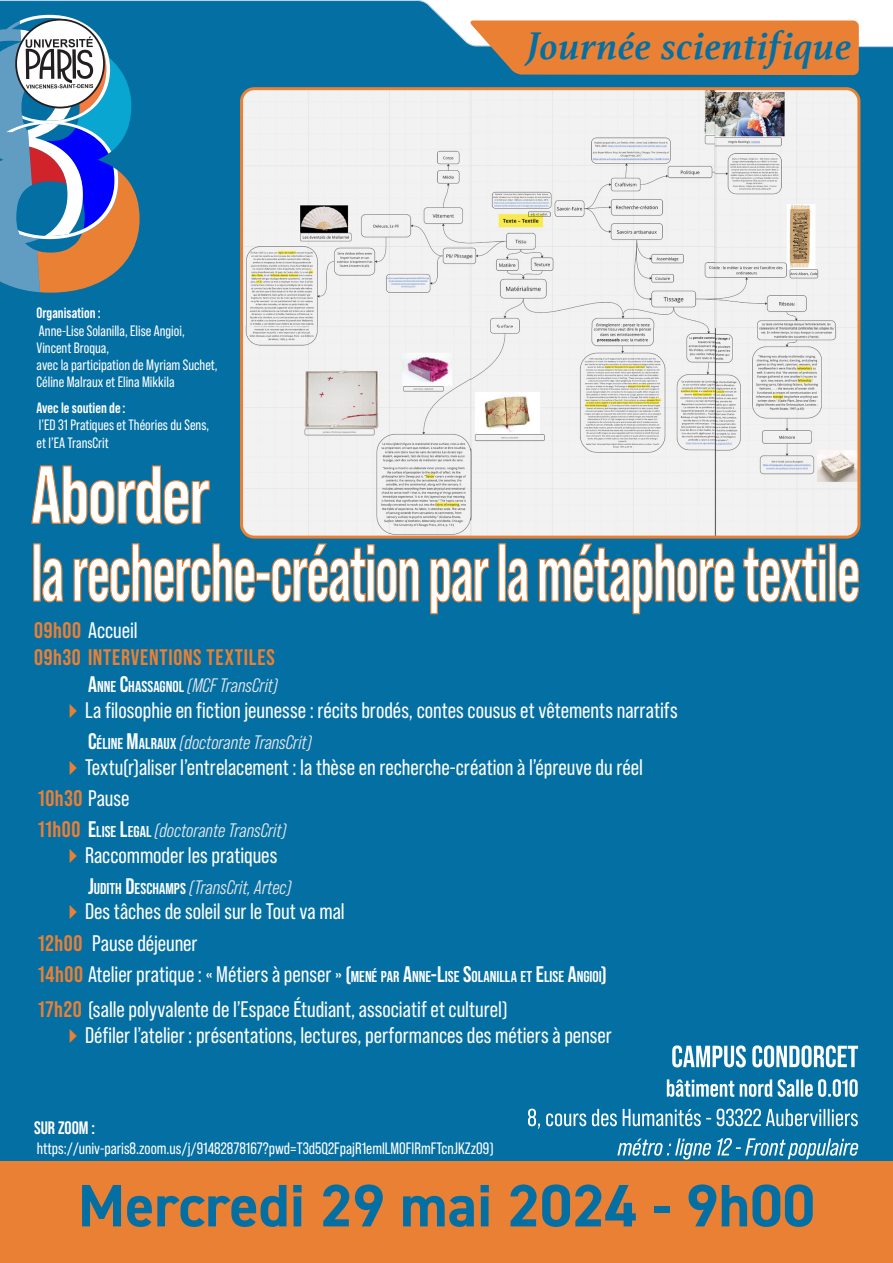
<style>
.page{position:relative;width:893px;height:1263px;background:#fff}
.page>*{position:absolute;margin:0;border:0;box-sizing:border-box;transform-origin:0 0}
.t1{font:700 60px "DIN2014";color:#036fa3}
.t2{font:italic 700 40.5px "Athelas";letter-spacing:.02em;color:#036fa3}
.t3{font:22.5px "Bebas Neue Pro";color:#fff}
.t4{font:700 22.5px "Bebas Neue Pro";letter-spacing:.035em;color:#ea8034}
.t5{font:italic 19.5px "Bebas Neue Pro Middle";color:#e6e7e9}
.t6{font:700 18px "Bebas Neue Pro";color:#fff}
.t7{font:16.5px "Bebas Neue Pro";color:#fff}
.t8{font:15px "Bebas Neue Pro";color:#fff}
.t9{font:700 15px "Bebas Neue Pro";color:#fff}
.s1{font-weight:700;color:#ea8034}
.s2{font-family:"Bebas Neue Pro";font-weight:700;font-style:normal;font-size:22.5px;color:#fff}
.s3{font-family:"Bebas Neue Pro";font-weight:700;font-style:normal;font-size:15.75px;color:#fff}
.s4{font-weight:400;color:#fff}
.s5{font-family:"Bebas Neue Pro";font-weight:700;font-style:normal;font-size:22.5px;color:#ea8034}
.s6{font-weight:700}
.s7{font-weight:700;font-size:15.75px}
</style>
<div class="page">
<div style="left:0;top:0;width:893px;height:1161px;background:#036fa3"></div>
<svg style="left:469px;top:20px;width:390px;height:55px;background:#de823e"></svg>
<svg style="left:0;top:15px;width:140px;height:278px"></svg>
<div style="left:0;top:1161px;width:893px;height:102px;background:#ea8034"></div>
<img style="left:241px;top:89px;width:618px;height:448px">
<div style="left:240px;top:87px;width:620px;height:452px;border:3px solid #ea8034;border-radius:13px"></div>
<svg style="left:33px;top:543px;width:826px;height:72px"></svg>
<svg style="left:31px;top:465px;width:179px;height:60px"></svg>
<svg style="left:617px;top:1138px;width:241px;height:21px;background:#4092b9"></svg>
<svg style="left:528px;top:1108px;width:330px;height:21px;background:#4494ba"></svg>
<svg style="left:667px;top:1079px;width:191px;height:18px"></svg>
<svg style="left:672px;top:1045px;width:186px;height:22px"></svg>
<svg style="left:70px;top:703px;width:7px;height:15px"></svg>
<svg style="left:70px;top:760px;width:7px;height:14px"></svg>
<svg style="left:70px;top:848px;width:7px;height:14px"></svg>
<svg style="left:70px;top:905px;width:7px;height:14px"></svg>
<svg style="left:70px;top:1028px;width:7px;height:15px"></svg>
<p class="t9" style="left:37px;top:305px;width:66px">Organisation :</p>
<p class="t8" style="left:39px;top:322px;width:147px">Anne-Lise Solanilla, Elise Angioi,</p>
<p class="t8" style="left:37px;top:339px;width:74px">Vincent Broqua,</p>
<p class="t8" style="left:37px;top:356px;width:183px">avec la participation de Myriam Suchet,</p>
<p class="t8" style="left:37px;top:374px;width:140px">Céline Malraux et Elina Mikkila</p>
<p class="t9" style="left:37px;top:399px;width:91px">Avec le soutien de:</p>
<p class="t8" style="left:39px;top:417px;width:172px">l’ED 31 Pratiques et Théories du Sens,</p>
<p class="t8" style="left:37px;top:434px;width:74px">et l’EA TransCrit</p>
<p class="t2" style="left:527px;top:14px;width:326px">Journée scientifique</p>
<p class="t3" style="left:34px;top:618px;width:105px"><span class="s1">09h00</span> Accueil</p>
<p class="t4" style="left:34px;top:645px;width:242px">09h30 INTERVENTIONS TEXTILES</p>
<p class="t5" style="left:88px;top:675px;width:192px"><span class="s2">A</span><span class="s3">NNE</span> <span class="s2">C</span><span class="s3">HASSAGNOL</span> (MCF TransCrit)</p>
<p class="t3" style="left:85px;top:697px;width:594px">La filosophie en fiction jeunesse : récits brodés, contes cousus et vêtements narratifs</p>
<p class="t5" style="left:88px;top:731px;width:225px"><span class="s2">C</span><span class="s3">ÉLINE</span> <span class="s2">M</span><span class="s3">ALRAUX</span> (doctorante TransCrit)</p>
<p class="t3" style="left:85px;top:754px;width:559px">Textu(r)aliser l’entrelacement : la thèse en recherche-création à l’épreuve du réel</p>
<p class="t4" style="left:38px;top:785px;width:93px">10h30 <span class="s4">Pause</span></p>
<p class="t5" style="left:38px;top:819px;width:250px"><span class="s5">11h00</span> <span class="s2">E</span><span class="s3">LISE</span> <span class="s2">L</span><span class="s3">EGAL</span> (doctorante TransCrit)</p>
<p class="t3" style="left:85px;top:842px;width:194px">Raccommoder les pratiques</p>
<p class="t5" style="left:88px;top:876px;width:205px"><span class="s2">J</span><span class="s3">UDITH</span> <span class="s2">D</span><span class="s3">ESCHAMPS</span> (TransCrit, Artec)</p>
<p class="t3" style="left:85px;top:899px;width:261px">Des tâches de soleil sur le Tout va mal</p>
<p class="t3" style="left:38px;top:930px;width:161px"><span class="s1">12h00</span> Pause déjeuner</p>
<p class="t3" style="left:38px;top:961px;width:570px"><span class="s1">14h00</span> Atelier pratique : « Métiers à penser » <span class="s6">(</span><span class="s7">MENÉ PAR</span> <span class="s6">A</span><span class="s7">NNE</span><span class="s6">-L</span><span class="s7">ISE</span> <span class="s6">S</span><span class="s7">OLANILLA ET</span> <span class="s6">E</span><span class="s7">LISE</span> <span class="s6">A</span><span class="s7">NGIOI</span><span class="s6">)</span></p>
<p class="t3" style="left:38px;top:997px;width:471px"><span class="s1">17h20</span> (salle polyvalente de l’Espace Étudiant, associatif et culturel)</p>
<p class="t3" style="left:85px;top:1022px;width:528px">Défiler l’atelier : présentations, lectures, performances des métiers à penser</p>
<p class="t6" style="left:34px;top:1118px;width:63px">SUR ZOOM :</p>
<p class="t7" style="left:37px;top:1139px;width:458px">https://univ-paris8.zoom.us/j/91482878167?pwd=T3d5Q2FpajR1emlLM0FlRmFTcnJKZz09)</p>
<p class="t1" style="left:78px;top:1166px;width:738px">Mercredi 29 mai 2024 - 9h00</p>
</div>
